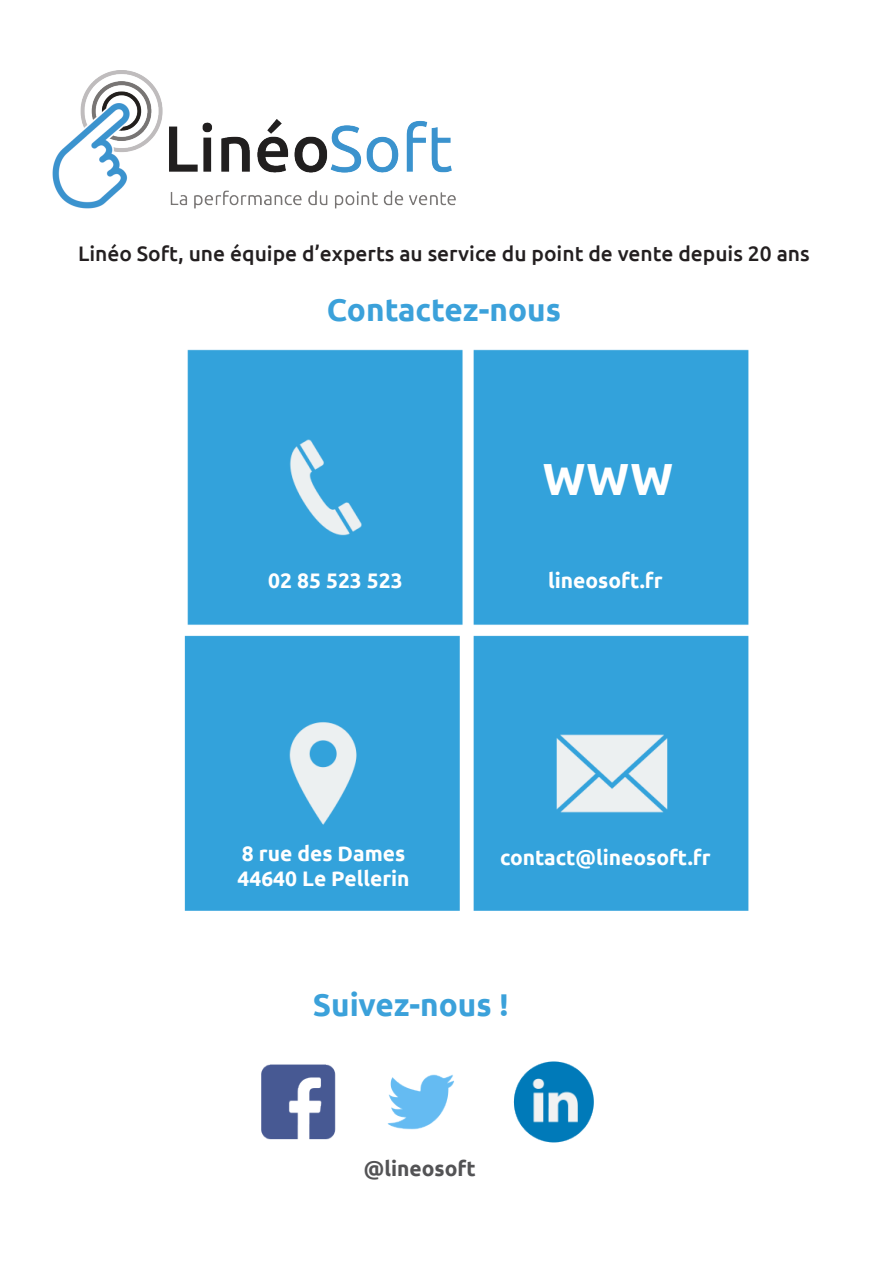
<style>
.page{position:relative;width:892px;height:1263px;background:#fff}
.page>*{position:absolute;margin:0;border:0;box-sizing:border-box;transform-origin:0 0}
.t1{font:700 45px "Ubuntu";color:#fff}
.t2{font:700 31.5px "Ubuntu";color:#3ba1da}
.t3{font:700 21px "Ubuntu";color:#fff}
.t4{font:500 21px "Ubuntu";color:#231f20}
.t5{font:700 21px "Ubuntu";color:#535355}
</style>
<div class="page">
<img style="left:184px;top:349px;width:565px;height:561px">
<div style="left:551px;top:374px;width:136px;height:181px;background:#33a2db"></div>
<img style="left:262px;top:1061px;width:331px;height:81px">
<img style="left:52px;top:70px;width:404px;height:139px">
<p class="t4" style="left:78px;top:240px;width:733px">Linéo Soft, une équipe d’experts au service du point de vente depuis 20 ans</p>
<p class="t2" style="left:327px;top:290px;width:235px">Contactez-nous</p>
<p class="t3" style="left:268px;top:567px;width:136px">02 85 523 523</p>
<p class="t1" style="left:542px;top:451px;width:132px">WWW</p>
<p class="t3" style="left:548px;top:567px;width:116px">lineosoft.fr</p>
<p class="t3" style="left:242px;top:840px;width:165px">8 rue des Dames</p>
<p class="t3" style="left:237px;top:866px;width:174px">44640 Le Pellerin</p>
<p class="t3" style="left:500px;top:845px;width:212px">contact@lineosoft.fr</p>
<p class="t2" style="left:313px;top:985px;width:197px">Suivez-nous !</p>
<p class="t5" style="left:364px;top:1155px;width:113px">@lineosoft</p>
</div>
